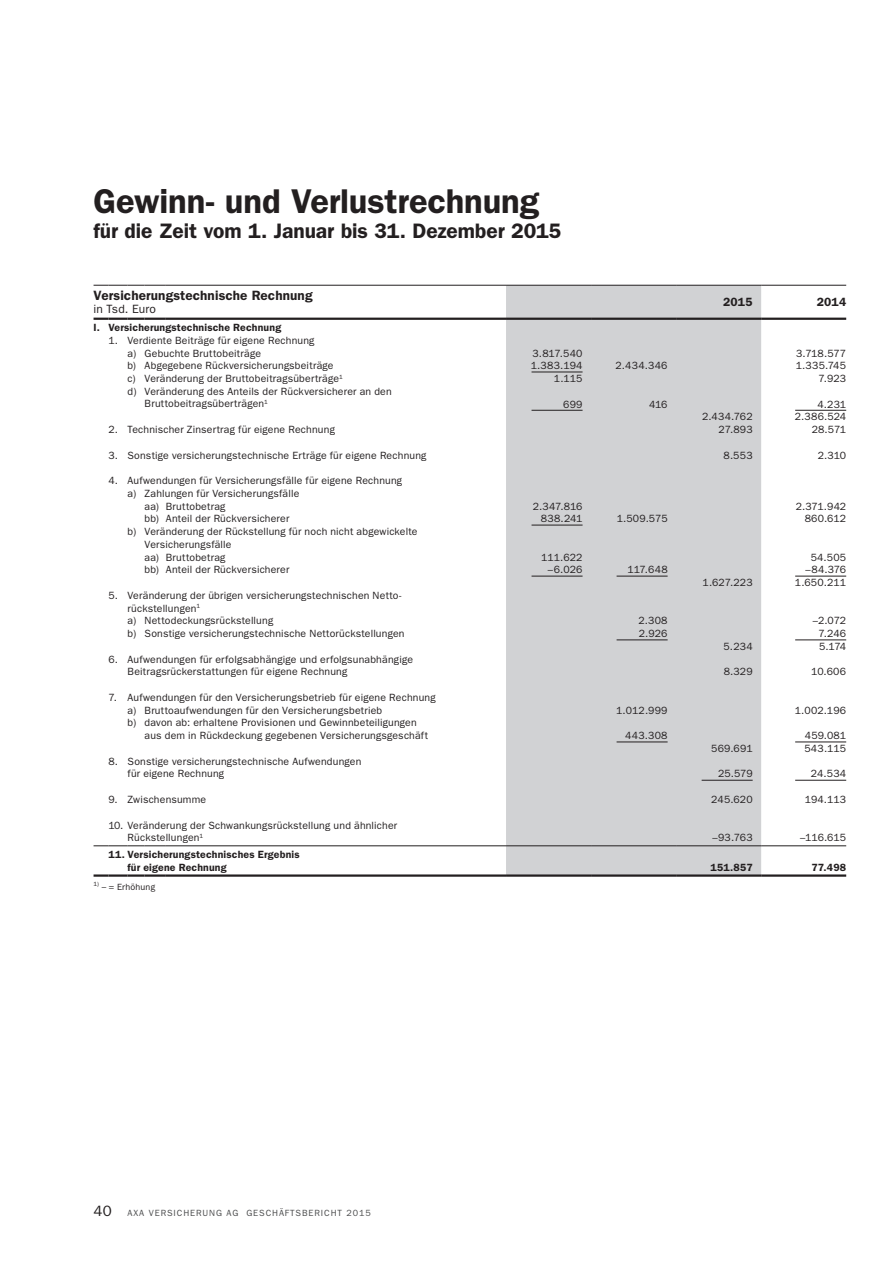
<style>
.page{position:relative;width:893px;height:1263px;background:#fff}
.page>*{position:absolute;margin:0;border:0;box-sizing:border-box;transform-origin:0 0}
.t1{font:600 34.5px "Franklin Gothic LT";letter-spacing:-.005em;color:#231f20}
.t2{font:600 21px "Franklin Gothic LT";color:#231f20}
.t3{font:600 13.5px "Franklin Gothic LT";letter-spacing:.01em;color:#231f20}
.t4{font:12px "Franklin Gothic LT";letter-spacing:.01em;color:#231f20}
.t5{font:600 12px "Franklin Gothic LT";letter-spacing:.015em;color:#231f20}
.t6{font:10.5px/12.8px "Franklin Gothic LT";letter-spacing:.02em;color:#231f20}
.t7{font:600 10.5px/12.8px "Franklin Gothic LT";letter-spacing:.015em;color:#231f20}
.t8{font:9px "Franklin Gothic LT";letter-spacing:.1em;color:#4b4c4d}
.t9{font:9px "Franklin Gothic LT";letter-spacing:.02em;color:#231f20}
.s1{font-size:15px;color:#231f20}
</style>
<div class="page">
<div style="left:506px;top:286px;width:255px;height:588px;background:#d1d2d4"></div>
<svg style="left:94px;top:285px;width:72px;height:1px"></svg>
<hr style="left:166px;top:285px;width:340px;height:1px;background:#231f20">
<hr style="left:506px;top:285px;width:85px;height:1px;background:#231f20">
<hr style="left:591px;top:285px;width:85px;height:1px;background:#231f20">
<svg style="left:94px;top:845px;width:72px;height:1px"></svg>
<hr style="left:166px;top:845px;width:340px;height:1px;background:#231f20">
<hr style="left:506px;top:845px;width:85px;height:1px;background:#231f20">
<hr style="left:591px;top:845px;width:85px;height:1px;background:#231f20">
<hr style="left:676px;top:845px;width:85px;height:1px;background:#231f20">
<hr style="left:761px;top:845px;width:85px;height:1px;background:#231f20">
<svg style="left:94px;top:318px;width:14px;height:2px"></svg>
<hr style="left:108px;top:318px;width:20px;height:2px;background:#231f20">
<svg style="left:128px;top:318px;width:17px;height:2px"></svg>
<hr style="left:145px;top:318px;width:21px;height:2px;background:#231f20">
<hr style="left:166px;top:318px;width:340px;height:2px;background:#231f20">
<hr style="left:506px;top:318px;width:85px;height:2px;background:#231f20">
<hr style="left:591px;top:318px;width:85px;height:2px;background:#231f20">
<hr style="left:676px;top:318px;width:85px;height:2px;background:#231f20">
<hr style="left:761px;top:318px;width:85px;height:2px;background:#231f20">
<hr style="left:94px;top:874px;width:14px;height:3px;background:#231f20">
<hr style="left:108px;top:874px;width:20px;height:3px;background:#231f20">
<hr style="left:128px;top:874px;width:17px;height:3px;background:#231f20">
<hr style="left:145px;top:874px;width:21px;height:3px;background:#231f20">
<hr style="left:166px;top:874px;width:340px;height:3px;background:#231f20">
<hr style="left:506px;top:874px;width:85px;height:3px;background:#231f20">
<hr style="left:591px;top:874px;width:85px;height:3px;background:#231f20">
<hr style="left:676px;top:874px;width:85px;height:3px;background:#231f20">
<hr style="left:761px;top:874px;width:85px;height:3px;background:#231f20">
<hr style="left:676px;top:285px;width:85px;height:1px;background:#231f20">
<hr style="left:761px;top:285px;width:85px;height:1px;background:#231f20">
<hr style="left:531px;top:372px;width:52px;height:1px;background:#231f20">
<hr style="left:531px;top:410px;width:52px;height:1px;background:#231f20">
<hr style="left:531px;top:525px;width:52px;height:1px;background:#231f20">
<hr style="left:531px;top:576px;width:52px;height:1px;background:#231f20">
<hr style="left:617px;top:576px;width:51px;height:1px;background:#231f20">
<hr style="left:795px;top:576px;width:51px;height:1px;background:#231f20">
<hr style="left:795px;top:639px;width:51px;height:1px;background:#231f20">
<hr style="left:795px;top:742px;width:51px;height:1px;background:#231f20">
<hr style="left:795px;top:780px;width:51px;height:1px;background:#231f20">
<hr style="left:617px;top:639px;width:51px;height:1px;background:#231f20">
<hr style="left:617px;top:742px;width:51px;height:1px;background:#231f20">
<hr style="left:702px;top:780px;width:51px;height:1px;background:#231f20">
<hr style="left:795px;top:410px;width:51px;height:1px;background:#231f20">
<h1 class="t1" style="left:94px;top:181px;width:447px">Gewinn- und Verlustrechnung</h1>
<h2 class="t2" style="left:94px;top:219px;width:469px">für die Zeit vom 1. Januar bis 31. Dezember 2015</h2>
<p class="t3" style="left:94px;top:287px;width:221px">Versicherungstechnische Rechnung</p>
<p class="t4" style="left:94px;top:302px;width:64px">in Tsd. Euro</p>
<p class="t5" style="left:723px;top:295px;width:31px">2015</p>
<p class="t5" style="left:817px;top:295px;width:31px">2014</p>
<p class="t7" style="left:94px;top:321px;width:189px">I. Versicherungstechnische Rechnung</p>
<p class="t6" style="left:128px;top:334px;width:188px;text-indent:-19px">1. Verdiente Beiträge für eigene Rechnung a) Gebuchte Bruttobeiträge</p>
<p class="t6" style="left:533px;top:347px;width:51px">3.817.540</p>
<p class="t6" style="left:796px;top:347px;width:51px">3.718.577</p>
<p class="t6" style="left:128px;top:360px;width:208px">b) Abgegebene Rückversicherungsbeiträge</p>
<p class="t6" style="left:531px;top:360px;width:53px">1.383.194</p>
<p class="t6" style="left:616px;top:360px;width:54px">2.434.346</p>
<p class="t6" style="left:796px;top:360px;width:52px">1.335.745</p>
<p class="t6" style="left:128px;top:372px;width:217px">c) Veränderung der Bruttobeitragsüberträge<sup>1</sup></p>
<p class="t6" style="left:554px;top:372px;width:30px">1.115</p>
<p class="t6" style="left:818px;top:372px;width:29px">7.923</p>
<p class="t6" style="left:145px;top:385px;width:249px;text-indent:-17px">d) Veränderung des Anteils der Rückversicherer an den<br>Bruttobeitragsüberträgen<sup>1</sup></p>
<p class="t6" style="left:563px;top:398px;width:21px">699</p>
<p class="t6" style="left:649px;top:398px;width:20px">416</p>
<p class="t6" style="left:817px;top:398px;width:30px">4.231</p>
<p class="t6" style="left:702px;top:410px;width:52px">2.434.762</p>
<p class="t6" style="left:795px;top:410px;width:53px">2.386.524</p>
<p class="t6" style="left:108px;top:423px;width:228px">2. Technischer Zinsertrag für eigene Rechnung</p>
<p class="t6" style="left:718px;top:423px;width:36px">27.893</p>
<p class="t6" style="left:812px;top:423px;width:36px">28.571</p>
<p class="t6" style="left:108px;top:449px;width:320px">3. Sonstige versicherungstechnische Erträge für eigene Rechnung</p>
<p class="t6" style="left:723px;top:449px;width:31px">8.553</p>
<p class="t6" style="left:818px;top:449px;width:30px">2.310</p>
<p class="t6" style="left:108px;top:474px;width:295px">4. Aufwendungen für Versicherungsfälle für eigene Rechnung</p>
<p class="t6" style="left:128px;top:487px;width:173px">a) Zahlungen für Versicherungsfälle</p>
<p class="t6" style="left:145px;top:500px;width:82px">aa) Bruttobetrag</p>
<p class="t6" style="left:533px;top:500px;width:51px">2.347.816</p>
<p class="t6" style="left:796px;top:500px;width:52px">2.371.942</p>
<p class="t6" style="left:145px;top:512px;width:146px">bb) Anteil der Rückversicherer</p>
<p class="t6" style="left:541px;top:512px;width:43px">838.241</p>
<p class="t6" style="left:617px;top:512px;width:52px">1.509.575</p>
<p class="t6" style="left:805px;top:512px;width:43px">860.612</p>
<p class="t6" style="left:145px;top:525px;width:274px;text-indent:-17px">b) Veränderung der Rückstellung für noch nicht abgewickelte<br>Versicherungsfälle<br>aa) Bruttobetrag</p>
<p class="t6" style="left:541px;top:551px;width:43px">111.622</p>
<p class="t6" style="left:811px;top:551px;width:37px">54.505</p>
<p class="t6" style="left:145px;top:563px;width:146px">bb) Anteil der Rückversicherer</p>
<p class="t6" style="left:548px;top:563px;width:36px">–6.026</p>
<p class="t6" style="left:627px;top:563px;width:42px">117.648</p>
<p class="t6" style="left:805px;top:563px;width:42px">–84.376</p>
<p class="t6" style="left:703px;top:576px;width:52px">1.627.223</p>
<p class="t6" style="left:795px;top:576px;width:53px">1.650.211</p>
<p class="t6" style="left:128px;top:589px;width:275px;text-indent:-19px">5. Veränderung der übrigen versicherungstechnischen Netto&shy;rückstellungen<sup>1<br></sup>a) Nettodeckungsrückstellung</p>
<p class="t6" style="left:638px;top:614px;width:31px">2.308</p>
<p class="t6" style="left:813px;top:614px;width:35px">–2.072</p>
<p class="t6" style="left:128px;top:627px;width:279px">b) Sonstige versicherungstechnische Nettorückstellungen</p>
<p class="t6" style="left:639px;top:627px;width:30px">2.926</p>
<p class="t6" style="left:818px;top:627px;width:29px">7.246</p>
<p class="t6" style="left:724px;top:640px;width:31px">5.234</p>
<p class="t6" style="left:819px;top:640px;width:29px">5.174</p>
<p class="t6" style="left:128px;top:653px;width:287px;text-indent:-19px">6. Aufwendungen für erfolgsabhängige und erfolgsunabhängige<br>Beitragsrückerstattungen für eigene Rechnung</p>
<p class="t6" style="left:724px;top:665px;width:30px">8.329</p>
<p class="t6" style="left:811px;top:665px;width:37px">10.606</p>
<p class="t6" style="left:128px;top:691px;width:310px;text-indent:-19px">7. Aufwendungen für den Versicherungsbetrieb für eigene Rechnung a) Bruttoaufwendungen für den Versicherungsbetrieb</p>
<p class="t6" style="left:145px;top:716px;width:285px;text-indent:-17px">b) davon ab: erhaltene Provisionen und Gewinnbeteiligungen aus dem in Rückdeckung gegebenen Versicherungsgeschäft</p>
<p class="t6" style="left:128px;top:755px;width:235px;text-indent:-19px">8. Sonstige versicherungstechnische Aufwendungen für eigene Rechnung</p>
<p class="t6" style="left:616px;top:704px;width:53px">1.012.999</p>
<p class="t6" style="left:795px;top:704px;width:53px">1.002.196</p>
<p class="t6" style="left:625px;top:729px;width:44px">443.308</p>
<p class="t6" style="left:805px;top:729px;width:43px">459.081</p>
<p class="t6" style="left:711px;top:742px;width:43px">569.691</p>
<p class="t6" style="left:804px;top:742px;width:43px">543.115</p>
<p class="t6" style="left:718px;top:768px;width:36px">25.579</p>
<p class="t6" style="left:811px;top:768px;width:37px">24.534</p>
<p class="t6" style="left:108px;top:793px;width:99px">9. Zwischensumme</p>
<p class="t6" style="left:711px;top:793px;width:43px">245.620</p>
<p class="t6" style="left:805px;top:793px;width:43px">194.113</p>
<p class="t6" style="left:128px;top:819px;width:271px;text-indent:-19px">10. Veränderung der Schwankungsrückstellung und ähnlicher<br>Rückstellungen<sup>1</sup></p>
<p class="t6" style="left:712px;top:831px;width:42px">–93.763</p>
<p class="t6" style="left:800px;top:831px;width:48px">–116.615</p>
<p class="t7" style="left:128px;top:848px;width:174px;text-indent:-19px">11. Versicherungstechnisches Ergebnis für eigene Rechnung</p>
<p class="t9" style="left:94px;top:882px;width:63px"><sup>1)</sup> – = Erhöhung</p>
<p class="t8" style="left:94px;top:1208px;width:279px"><span class="s1">40</span> AXA VERSICHERUNG AG GESCHÄFTSBERICHT 2015</p>
<p class="t7" style="left:710px;top:861px;width:44px">151.857</p>
<p class="t7" style="left:811px;top:861px;width:36px">77.498</p>
</div>
